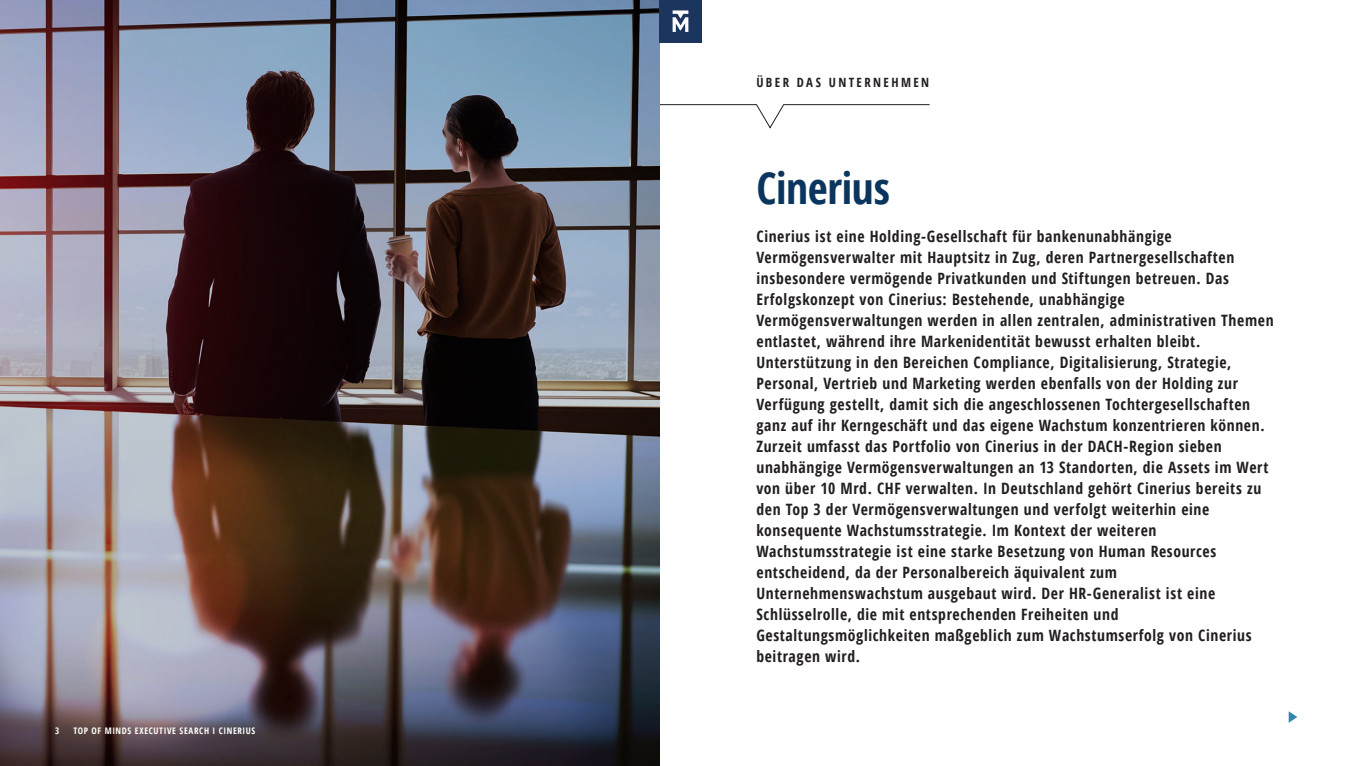
<style>
.page{position:relative;width:1361px;height:766px;background:#fff}
.page>*{position:absolute;margin:0;border:0;box-sizing:border-box;transform-origin:0 0}
.Page_header_kopie{font:700 condensed 43.42px "Open Sans";letter-spacing:-.01em;color:#0a355e}
.t1{font:700 condensed 15.67px/21px "Open Sans";letter-spacing:.04em;color:#231f20}
.t2{font:700 condensed 12.75px "Open Sans";letter-spacing:.185em;color:#231f20}
.t3{font:700 condensed 9px "Open Sans";letter-spacing:.07em;color:#fff}
.s1{font-family:"Open Sans Condensed";font-stretch:normal}
</style>
<div class="page">
<svg style="left:659px;top:104px;width:271px;height:24px"></svg>
<img style="left:0;top:0;width:659px;height:765px">
<svg style="left:1288px;top:711px;width:9px;height:11px"></svg>
<div style="left:659px;top:0;width:43px;height:43px;background:#1c355e"></div>
<svg style="left:672px;top:10px;width:16px;height:22px"></svg>
<p class="t3" style="left:55px;top:724px;width:6px">3</p>
<p class="t3" style="left:73px;top:724px;width:183px">TOP OF MINDS EXECUTIVE SEARCH I CINERIUS</p>
<p class="t2" style="left:756px;top:73px;width:174px">ÜBER DAS UNTERNEHMEN</p>
<p class="Page_header_kopie" style="left:756px;top:158px;width:135px">Cinerius</p>
<p class="t1" style="left:756px;top:225px;width:519px">Cinerius ist eine Holding-Gesellschaft für bankenunabhängige Vermögensverwalter mit Hauptsitz in Zug, deren Partnergesellschaften insbesondere vermögende Privatkunden und Stiftungen betreuen. Das Erfolgskonzept von Cinerius: Bestehende, unabhängige Vermögensverwaltungen werden in allen zentralen, administrativen Themen entlastet, während ihre Markenidentität bewusst erhalten bleibt.<br>Unterstützung in den Bereichen Compliance, Digitalisierung, Strategie, Personal, Vertrieb und Marketing werden ebenfalls von der Holding zur Verfügung gestellt, damit sich die angeschlossenen Tochtergesellschaften ganz auf ihr Kerngeschäft und das eigene Wachstum konzentrieren können.<br>Zurzeit umfasst das Portfolio von Cinerius in der DACH-Region sieben unabhängige Vermögensverwaltungen an 13 Standorten, die Assets im Wert von über 10 Mrd. CHF verwalten. In Deutschland gehört Cinerius bereits zu den Top 3 der Vermögensverwaltungen und verfolgt weiterhin eine konsequente Wachstumsstrategie. Im Kontext der weiteren Wachstumsstrategie ist eine starke Besetzung von Human Resources entscheidend, da der Personalbereich äquivalent zum Unternehmenswachstum ausgebaut wird. Der HR-Generalist ist eine Schlüsselrolle, die mit entsprechenden Freiheiten und Gestaltungsmöglichkeiten maßgeblich zum Wachstumserfolg von Cinerius be<span class="s1">i</span>tragen wird.</p>
</div>
